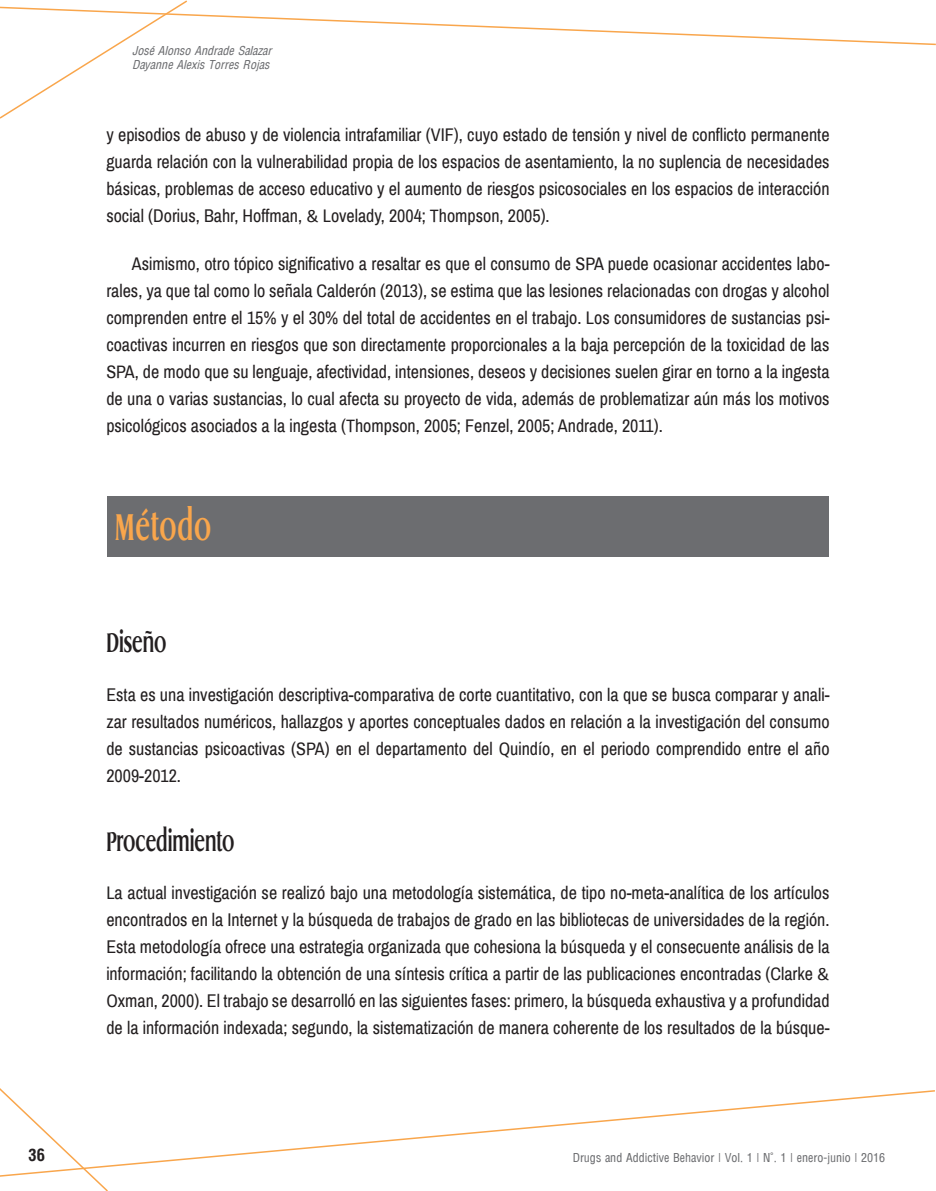
<style>
.page{position:relative;width:936px;height:1191px;background:#fff}
.page>*{position:absolute;margin:0;border:0;box-sizing:border-box;transform-origin:0 0}
.t1{font:700 37.5px "Griffon Condensed";letter-spacing:.02em;color:#f9a64c}
.t2{font:700 27px "Griffon Condensed";color:#231f20}
.t3{font:18px/27px "Archivo Narrow";color:#231f20;text-align:justify}
.t4{font:700 condensed 16.5px "Arena";color:#231f20}
.t5{font:12px "Arena Condensed";color:#6c6d70}
.t6{font:italic condensed 12px/13.8px "Arena";color:#6c6d70}
.s1{font-family:"Calibri"}
</style>
<div class="page">
<svg style="left:109px;top:1090px;width:826px;height:77px"></svg>
<svg style="left:0;top:1088px;width:109px;height:103px"></svg>
<svg style="left:0;top:0;width:935px;height:119px"></svg>
<div style="left:107px;top:496px;width:721px;height:61px;background:#6c6d70"></div>
<p class="t4" style="left:28px;top:1145px;width:18px">36</p>
<p class="t6" style="left:132px;top:44px;width:141px">José Alonso Andrade Salazar<br>Dayanne Alexis Torres Rojas</p>
<p class="t3" style="left:106px;top:121px;width:724px">y episodios de abuso y de violencia intrafamiliar (VIF), cuyo estado de tensión y nivel de conflicto permanente guarda relación con la vulnerabilidad propia de los espacios de asentamiento, la no suplencia de necesidades básicas, problemas de acceso educativo y el aumento de riesgos psicosociales en los espacios de interacción social (Dorius, Bahr, Hoffman, <span class="s1">&amp;</span> Lovelady, 2004; Thompson, 2005).</p>
<p class="t3" style="left:106px;top:250px;width:724px;text-indent:26px">Asimismo, otro tópico significativo a resaltar es que el consumo de SPA puede ocasionar accidentes labo&shy;rales, ya que tal como lo señala Calderón (2013), se estima que las lesiones relacionadas con drogas y alcohol comprenden entre el 15% y el 30% del total de accidentes en el trabajo. Los consumidores de sustancias psi&shy;coactivas incurren en riesgos que son directamente proporcionales a la baja percepción de la toxicidad de las SPA, de modo que su lenguaje, afectividad, intensiones, deseos y decisiones suelen girar en torno a la ingesta de una o varias sustancias, lo cual afecta su proyecto de vida, además de problematizar aún más los motivos psicológicos asociados a la ingesta (Thompson, 2005; Fenzel, 2005; Andrade, 2011).</p>
<h1 class="t1" style="left:115px;top:501px;width:98px">Método</h1>
<h2 class="t2" style="left:106px;top:624px;width:62px">Diseño</h2>
<p class="t3" style="left:106px;top:681px;width:724px">Esta es una investigación descriptiva-comparativa de corte cuantitativo, con la que se busca comparar y anali&shy;zar resultados numéricos, hallazgos y aportes conceptuales dados en relación a la investigación del consumo de sustancias psicoactivas (SPA) en el departamento del Quindío, en el periodo comprendido entre el año 2009-2012.</p>
<h2 class="t2" style="left:106px;top:822px;width:130px">Procedimiento</h2>
<p class="t3" style="left:106px;top:880px;width:724px">La actual investigación se realizó bajo una metodología sistemática, de tipo no-meta-analítica de los artículos encontrados en la Internet y la búsqueda de trabajos de grado en las bibliotecas de universidades de la región.<br>Esta metodología ofrece una estrategia organizada que cohesiona la búsqueda y el consecuente análisis de la información; facilitando la obtención de una síntesis crítica a partir de las publicaciones encontradas (Clarke <span class="s1">&amp; </span>Oxman, 2000). El trabajo se desarrolló en las siguientes fases: primero, la búsqueda exhaustiva y a profundidad de la información indexada; segundo, la sistematización de manera coherente de los resultados de la búsque-</p>
<p class="t5" style="left:572px;top:1150px;width:314px">Drugs and Addictive Behavior | Vol. 1 | N°. 1 | enero-junio | 2016</p>
</div>
